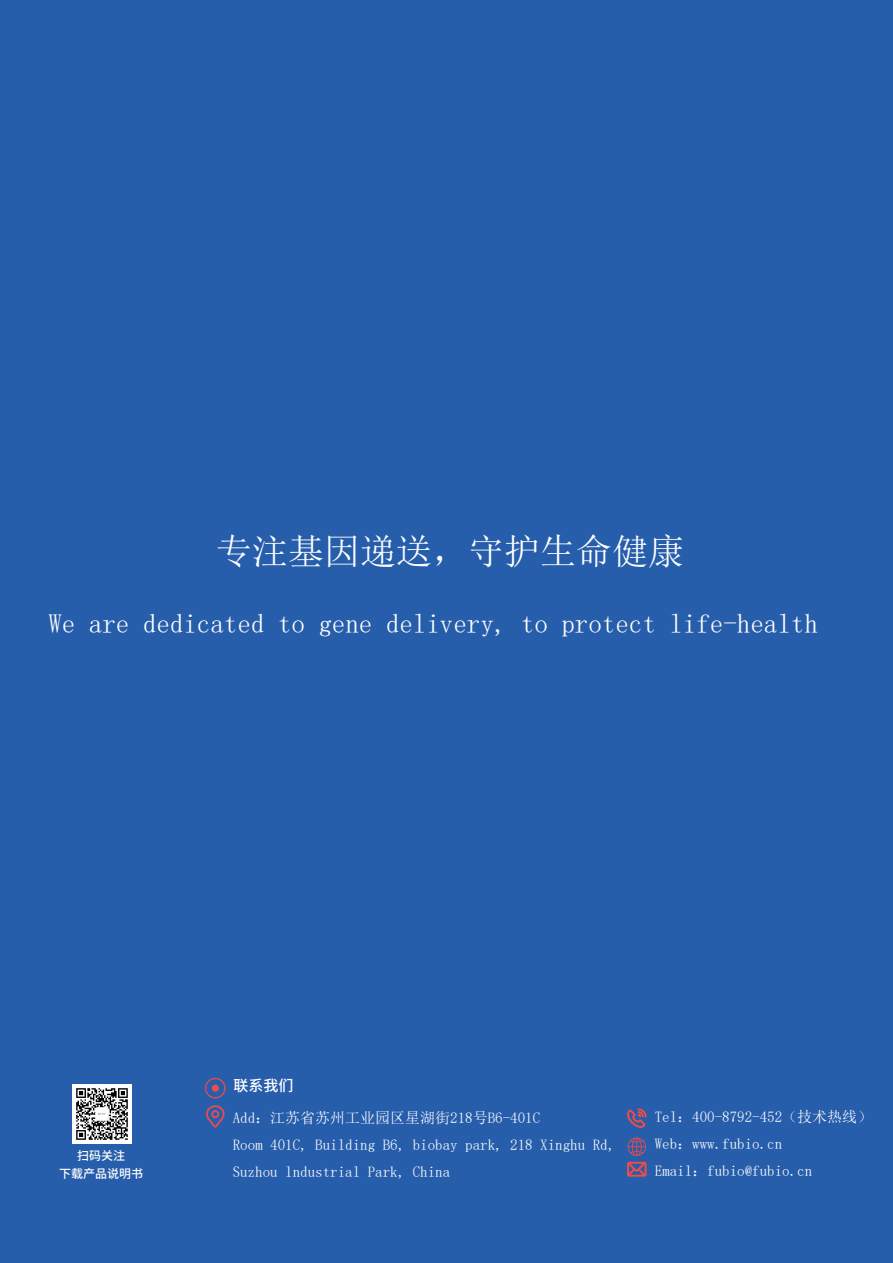
<style>
.page{position:relative;width:893px;height:1263px;background:#275eac}
.page>*{position:absolute;margin:0;border:0;box-sizing:border-box;transform-origin:0 0}
.t1{font:36px "Source Han Sans SC Regular G Bpc EUC H";color:#fff}
.t2{font:27px "Source Han Sans SC Regular G Bpc EUC H";color:#fff}
.t3{font:15px/27px "Source Han Sans SC Regular G Bpc EUC H";color:#fff}
.t4{font:500 15px "Source Han Sans SC";color:#fff}
.t5{font:500 12px/18px "Source Han Sans SC";color:#fff;text-align:center}
</style>
<div class="page">
<svg style="left:627px;top:1137px;width:19px;height:19px"></svg>
<svg style="left:627px;top:1162px;width:19px;height:14px"></svg>
<svg style="left:627px;top:1108px;width:19px;height:20px"></svg>
<svg style="left:206px;top:1105px;width:19px;height:23px"></svg>
<div style="left:205px;top:1078px;width:21px;height:20px;border:1px solid #ef4b47;border-radius:50%"></div>
<div style="left:212px;top:1084px;width:7px;height:8px;background:#ef4b47;border-radius:50%"></div>
<img style="left:73px;top:1084px;width:59px;height:59px">
<h1 class="t1" style="left:216px;top:533px;width:469px">专注基因递送，守护生命健康</h1>
<h2 class="t2" style="left:48px;top:609px;width:771px">We are dedicated to gene delivery, to protect life-health</h2>
<p class="t5" style="left:59px;top:1147px;width:86px">扫码关注<br>下载产品说明书</p>
<p class="t4" style="left:233px;top:1077px;width:61px">联系我们</p>
<p class="t3" style="left:233px;top:1104px;width:384px">Add：江苏省苏州工业园区星湖街218号B6-401C<br>Room 401C, Building B6, biobay park, 218 Xinghu Rd,<br>Suzhou lndustrial Park, China</p>
<p class="t3" style="left:655px;top:1103px;width:219px">Tel：400-8792-452（技术热线）<br>Web：www.fubio.cn<br>Email：fubio@fubio.cn</p>
</div>
